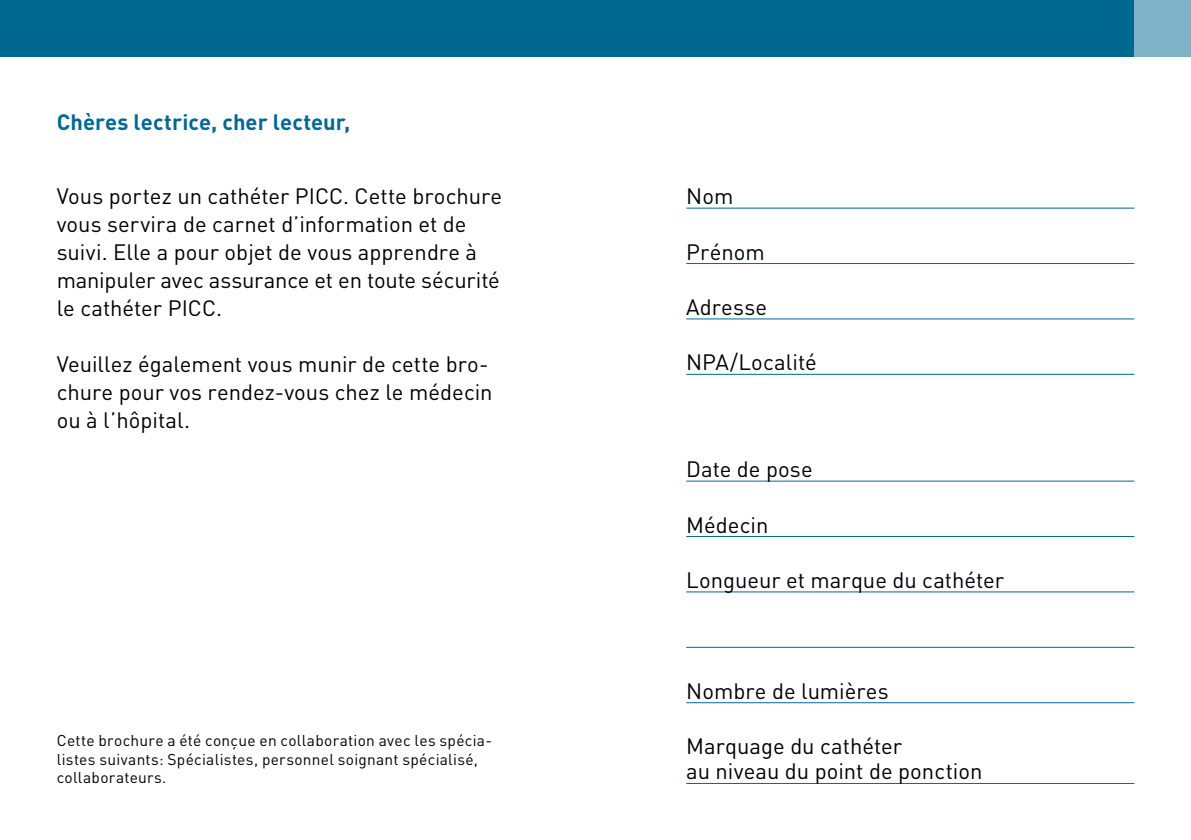
<style>
.page{position:relative;width:1191px;height:840px;background:#fff}
.page>*{position:absolute;margin:0;border:0;box-sizing:border-box;transform-origin:0 0}
.t1{font:22px/28px "DIN Pro";color:#000}
.t2{font:700 22px "DIN Pro";letter-spacing:.005em;color:#006891}
.t3{font:15.6px/18.6px "DIN Pro";letter-spacing:.02em;color:#000}
</style>
<div class="page">
<div style="left:0;top:0;width:1191px;height:57px;background:#006891"></div>
<div style="left:1134px;top:0;width:57px;height:61px;background:#7fb3c7"></div>
<hr style="left:686px;top:207px;width:448px;height:1px;background:#006891">
<hr style="left:686px;top:263px;width:448px;height:1px;background:#006891">
<hr style="left:686px;top:318px;width:448px;height:1px;background:#006891">
<hr style="left:686px;top:373px;width:448px;height:1px;background:#006891">
<hr style="left:686px;top:480px;width:448px;height:1px;background:#006891">
<hr style="left:686px;top:535px;width:448px;height:1px;background:#006891">
<hr style="left:686px;top:591px;width:448px;height:1px;background:#006891">
<hr style="left:686px;top:646px;width:448px;height:1px;background:#006891">
<hr style="left:686px;top:701px;width:448px;height:1px;background:#006891">
<hr style="left:686px;top:782px;width:448px;height:1px;background:#006891">
<p class="t2" style="left:57px;top:107px;width:295px">Chères lectrice, cher lecteur,</p>
<p class="t1" style="left:57px;top:181px;width:447px">Vous portez un cathéter PICC. Cette brochure vous servira de carnet d’information et de suivi. Elle a pour objet de vous apprendre à manipuler avec assurance et en toute sécurité le cathéter PICC.</p>
<p class="t1" style="left:57px;top:349px;width:437px">Veuillez également vous munir de cette bro&shy;chure pour vos rendez-vous chez le médecin ou à l’hôpital.</p>
<p class="t3" style="left:57px;top:730px;width:437px">Cette brochure a été conçue en collaboration avec les spécia&shy;listes suivants: Spécialistes, personnel soignant spécialisé, collaborateurs.</p>
<p class="t1" style="left:686px;top:181px;width:49px">Nom</p>
<p class="t1" style="left:686px;top:236px;width:80px">Prénom</p>
<p class="t1" style="left:686px;top:292px;width:82px">Adresse</p>
<p class="t1" style="left:686px;top:347px;width:132px">NPA/Localité</p>
<p class="t1" style="left:686px;top:454px;width:128px">Date de pose</p>
<p class="t1" style="left:686px;top:509px;width:84px">Médecin</p>
<p class="t1" style="left:686px;top:564px;width:319px">Longueur et marque du cathéter</p>
<p class="t1" style="left:686px;top:675px;width:204px">Nombre de lumières</p>
<p class="t1" style="left:686px;top:732px;width:298px;line-height:25.2px">Marquage du cathéter<br>au niveau du point de ponction</p>
</div>
